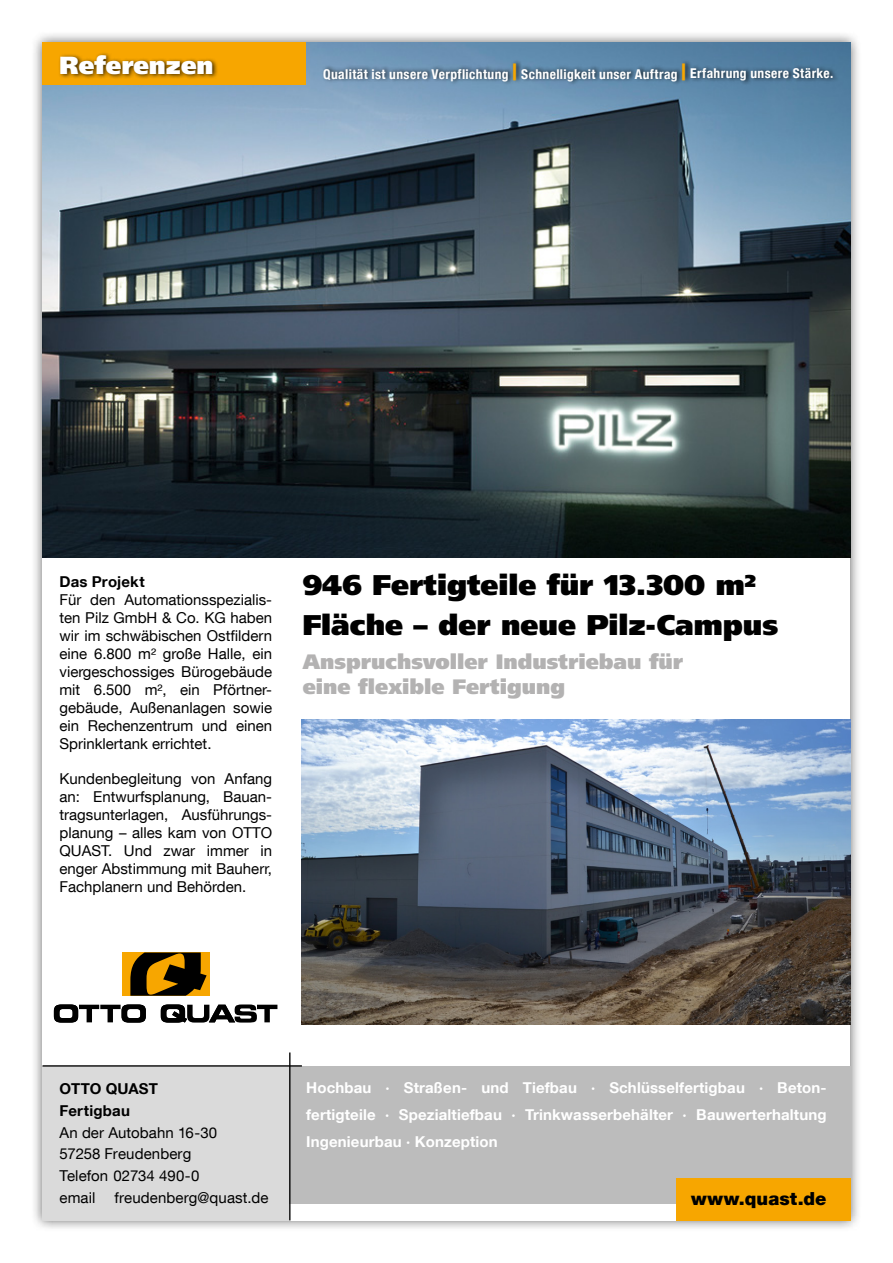
<style>
.page{position:relative;width:893px;height:1263px;background:#fff}
.page>*{position:absolute;margin:0;border:0;box-sizing:border-box;transform-origin:0 0}
.t1{font:900 28.5px/40.2px "Frutiger LT Com";color:#000}
.t2{font:900 24.75px "Frutiger LT Com";color:#fff}
.t3{font:900 20.85px/25px "Frutiger LT Com";color:#b3b2b2}
.t4{font:900 18px "Helvetica Neue LT Com";letter-spacing:.005em;color:#000}
.t5{font:15px/18px "Helvetica Neue LT Com";color:#000;text-align:justify}
.t6{font:700 15px/26.8px "Helvetica Neue LT Com";letter-spacing:.01em;color:#fff;text-align:justify}
.t7{font:700 15px/21.8px "Helvetica Neue LT Com";letter-spacing:.015em;color:#000}
.t8{font:700 condensed 13.5px "Helvetica Neue LT Com";letter-spacing:.03em;color:#fff}
.s1{font-size:22.5px;color:#f7a600}
</style>
<div class="page">
<div style="left:31px;top:31px;width:831px;height:1201px;background:#000;opacity:.6"></div>
<div style="left:43px;top:43px;width:807px;height:1177px;background:#fff"></div>
<img style="left:43px;top:43px;width:807px;height:515px">
<svg style="left:54px;top:1004px;width:92px;height:18px"></svg>
<svg style="left:161px;top:1004px;width:116px;height:18px"></svg>
<div style="left:122px;top:952px;width:87px;height:44px;background:#f7a600"></div>
<svg style="left:130px;top:952px;width:77px;height:44px"></svg>
<div style="left:322px;top:59px;width:517px;height:27px;background:#000;opacity:.75"></div>
<div style="left:289px;top:1066px;width:561px;height:137px;background:#bcbcbc"></div>
<div style="left:43px;top:1066px;width:246px;height:154px;background:#dadada"></div>
<div style="left:676px;top:1178px;width:174px;height:42px;background:#f7a600"></div>
<hr style="left:289px;top:1052px;width:1px;height:168px;background:#000">
<hr style="left:43px;top:1065px;width:259px;height:1px;background:#000">
<div style="left:43px;top:43px;width:263px;height:42px;background:#f7a600"></div>
<img style="left:302px;top:719px;width:548px;height:306px">
<div style="left:58px;top:52px;width:161px;height:28px;background:#000;opacity:.75"></div>
<h2 class="t2" style="left:60px;top:50px;width:156px">Referenzen</h2>
<p class="t8" style="left:323px;top:66px;width:512px">Qualität ist unsere Verpflichtung <span class="s1">|</span> Schnelligkeit unser Auftrag <span class="s1">|</span> Erfahrung unsere Stärke.</p>
<p class="t7" style="left:60px;top:570px;width:87px">Das Projekt</p>
<p class="t5" style="left:60px;top:590px;width:214px">Für den Automationsspezialis&shy;ten Pilz GmbH &amp; Co. KG haben wir im schwäbischen Ostfildern eine 6.800 m² große Halle, ein viergeschossiges Bürogebäude mit 6.500 m², ein Pförtner&shy;gebäude, Außenanlagen sowie ein Rechenzentrum und einen Sprinklertank errichtet.</p>
<p class="t5" style="left:60px;top:769px;width:214px">Kundenbegleitung von Anfang an: Entwurfsplanung, Bauan&shy;tragsunterlagen, Ausführungs&shy;planung – alles kam von OTTO QUAST. Und zwar immer in enger Abstimmung mit Bauherr, Fachplanern und Behörden.</p>
<h1 class="t1" style="left:303px;top:565px;width:477px">946 Fertigteile für 13.300 m²<br>Fläche – der neue Pilz-Campus</h1>
<h3 class="t3" style="left:303px;top:649px;width:382px">Anspruchsvoller Industriebau für eine flexible Fertigung</h3>
<p class="t7" style="left:60px;top:1077px;width:100px">OTTO QUAST<br>Fertigbau</p>
<p class="t5" style="left:60px;top:1121px;width:159px;line-height:21.8px;text-align:left">An der Autobahn 16-30<br>57258 Freudenberg<br>Telefon 02734 490-0 email</p>
<p class="t5" style="left:115px;top:1188px;width:155px">freudenberg@quast.de</p>
<p class="t6" style="left:306px;top:1074px;width:522px">Hochbau · Straßen- und Tiefbau · Schlüsselfertigbau · Beton&shy;fertigteile · Spezialtiefbau · Trinkwasserbehälter · Bauwerterhaltung Ingenieurbau · Konzeption</p>
<p class="t4" style="left:691px;top:1188px;width:137px">www.quast.de</p>
</div>
